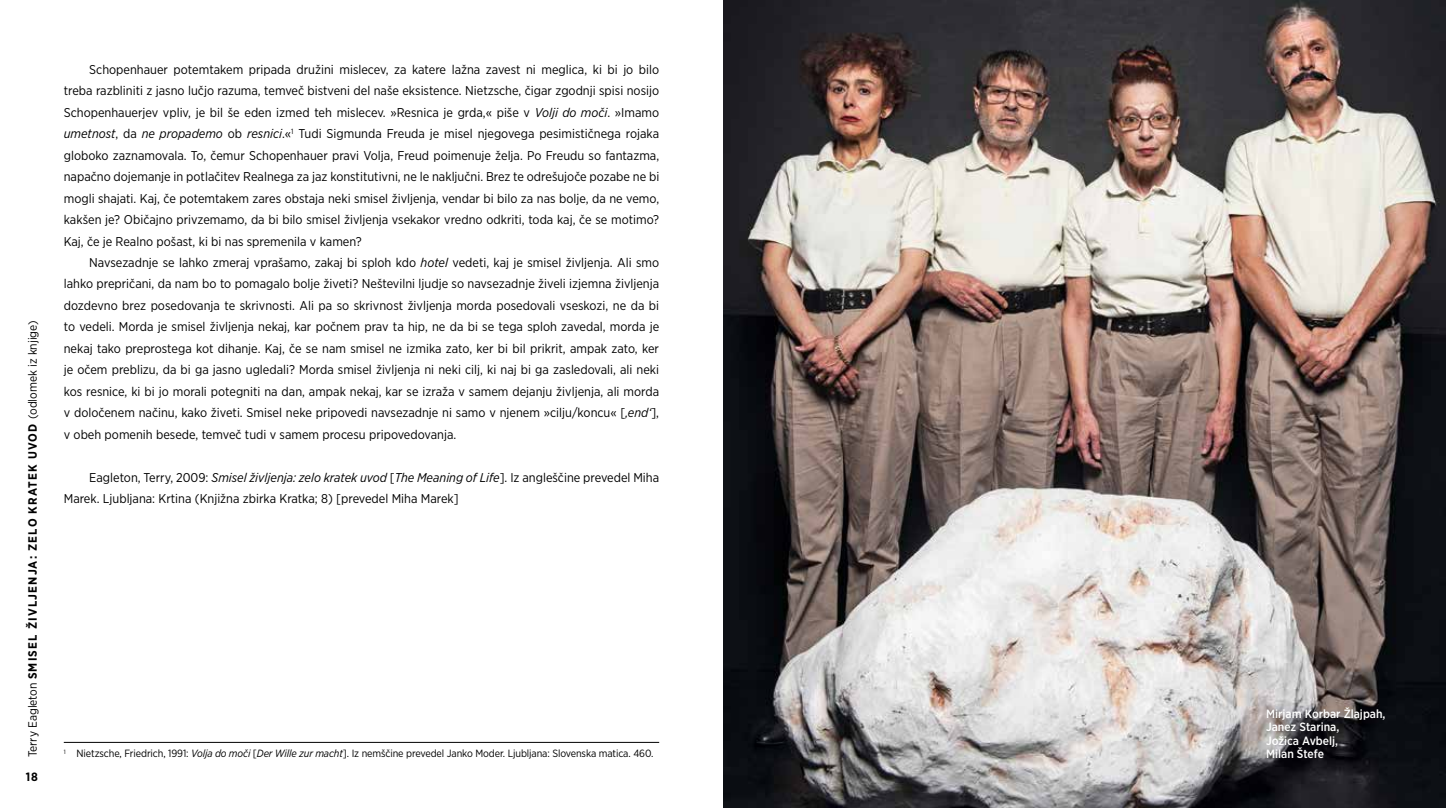
<style>
.page{position:relative;width:1446px;height:808px;background:#fff}
.page>*{position:absolute;margin:0;border:0;box-sizing:border-box;transform-origin:0 0}
.t1{font:12.75px/21.5px "Gotham Narrow";color:#000;text-align:justify}
.t2{font:12px "Gotham Narrow";color:#000}
.t3{font:500 12px/13.5px "Gotham Narrow";color:#fff}
.t4{font:700 12px "Gotham Narrow";color:#000}
.t5{font:10.5px "Gotham Narrow";letter-spacing:-.01em;color:#000}
.s1{font-weight:700}
.s2{font-style:italic}
</style>
<div class="page">
<img style="left:723px;top:0;width:723px;height:808px">
<hr style="left:64px;top:742px;width:595px;height:1px;background:#000">
<p class="t2" style="left:25px;top:757px;width:439px;rotate:-90deg">Terry Eagleton <span class="s1">SMISEL ŽIVLJENJA: ZELO KRATEK UVOD</span> (odlomek iz knjige)</p>
<p class="t4" style="left:26px;top:769px;width:13px">18</p>
<p class="t1" style="left:64px;top:59px;width:597px;text-indent:26px">Schopenhauer potemtakem pripada družini mislecev, za katere lažna zavest ni meglica, ki bi jo bilo treba razbliniti z jasno lučjo razuma, temveč bistveni del naše eksistence. Nietzsche, čigar zgodnji spisi nosijo Schopenhauerjev vpliv, je bil še eden izmed teh mislecev. »Resnica je grda,« piše v <span class="s2">Volji do moči</span>. »Imamo <span class="s2">umetnost</span>, da <span class="s2">ne propademo</span> ob <span class="s2">resnici</span>.«<sup>1</sup> Tudi Sigmunda Freuda je misel njegovega pesimističnega rojaka globoko zaznamovala. To, čemur Schopenhauer pravi Volja, Freud poimenuje želja. Po Freudu so fantazma, napačno dojemanje in potlačitev Realnega za jaz konstitutivni, ne le naključni. Brez te odrešujoče pozabe ne bi mogli shajati. Kaj, če potemtakem zares obstaja neki smisel življenja, vendar bi bilo za nas bolje, da ne vemo, kakšen je? Običajno privzemamo, da bi bilo smisel življenja vsekakor vredno odkriti, toda kaj, če se motimo?<br>Kaj, če je Realno pošast, ki bi nas spremenila v kamen?</p>
<p class="t1" style="left:64px;top:252px;width:597px;text-indent:26px">Navsezadnje se lahko zmeraj vprašamo, zakaj bi sploh kdo <span class="s2">hotel</span> vedeti, kaj je smisel življenja. Ali smo lahko prepričani, da nam bo to pomagalo bolje živeti? Neštevilni ljudje so navsezadnje živeli izjemna življenja dozdevno brez posedovanja te skrivnosti. Ali pa so skrivnost življenja morda posedovali vseskozi, ne da bi to vedeli. Morda je smisel življenja nekaj, kar počnem prav ta hip, ne da bi se tega sploh zavedal, morda je nekaj tako preprostega kot dihanje. Kaj, če se nam smisel ne izmika zato, ker bi bil prikrit, ampak zato, ker je očem preblizu, da bi ga jasno ugledali? Morda smisel življenja ni neki cilj, ki naj bi ga zasledovali, ali neki kos resnice, ki bi jo morali potegniti na dan, ampak nekaj, kar se izraža v samem dejanju življenja, ali morda v določenem načinu, kako živeti. Smisel neke pripovedi navsezadnje ni samo v njenem »cilju/koncu« [<span class="s2">‚end‘</span>], v obeh pomenih besede, temveč tudi v samem procesu pripovedovanja.</p>
<p class="t1" style="left:64px;top:466px;width:597px;text-indent:26px">Eagleton, Terry, 2009: <span class="s2">Smisel življenja: zelo kratek uvod</span> [<span class="s2">The Meaning of Life</span>]. Iz angleščine prevedel Miha<br>Marek. Ljubljana: Krtina (Knjižna zbirka Kratka; 8) [prevedel Miha Marek]</p>
<p class="t5" style="left:64px;top:747px;width:591px"><sup>1</sup> Nietzsche, Friedrich, 1991: <span class="s2">Volja do moči</span> [<span class="s2">Der Wille zur macht</span>]. Iz nemščine prevedel Janko Moder. Ljubljana: Slovenska matica. 460.</p>
<p class="t3" style="left:1266px;top:706px;width:121px">Mirjam Korbar Žlajpah,<br>Janez Starina,<br>Jožica Avbelj,<br>Milan Štefe</p>
</div>
